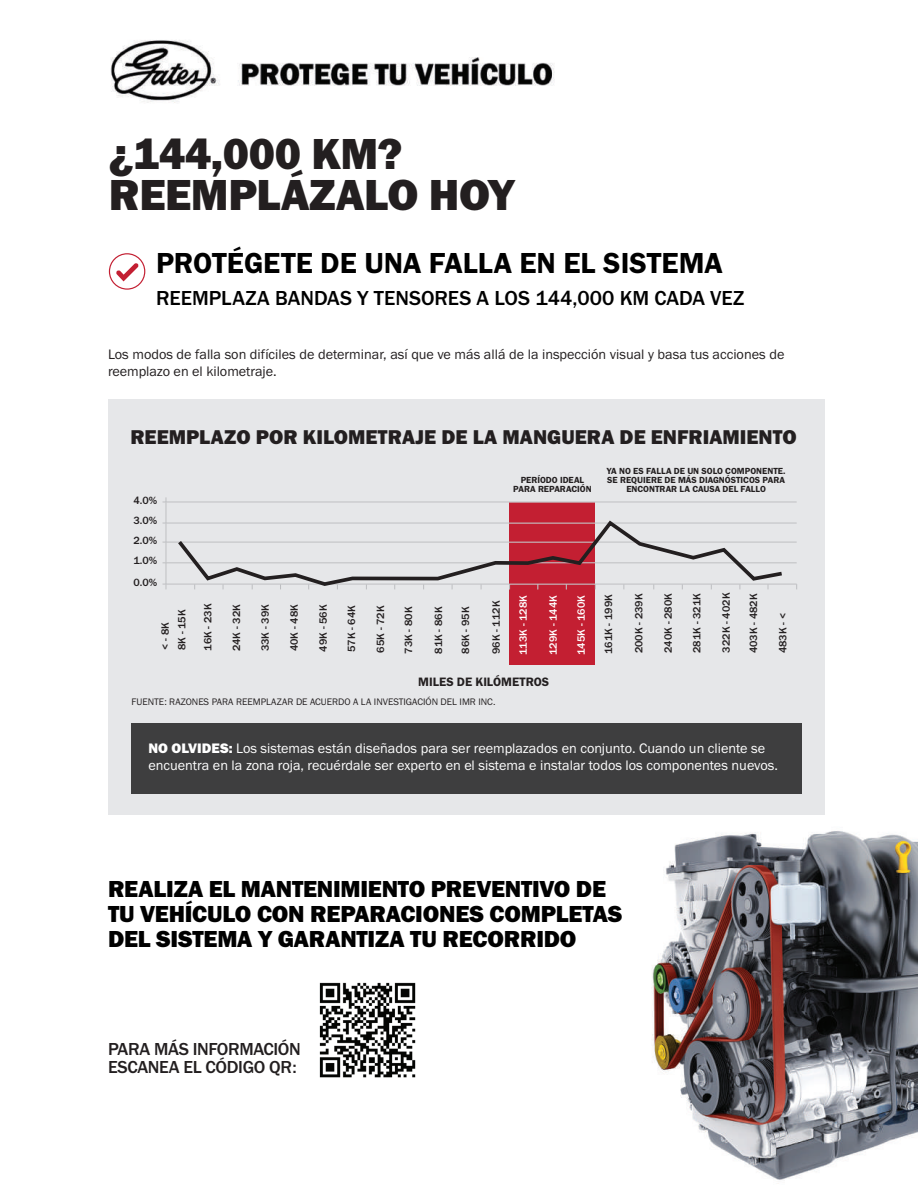
<style>
.page{position:relative;width:918px;height:1188px;background:#fff}
.page>*{position:absolute;margin:0;border:0;box-sizing:border-box;transform-origin:0 0}
.t1{font:45px/40.5px "Franklin Gothic URW Hea";letter-spacing:-.01em;color:#231f20}
.t2{font:30px "Franklin Gothic URW Dem";color:#000}
.t3{font:24px/24.8px "Franklin Gothic URW Hea";letter-spacing:-.01em;color:#000}
.t4{font:500 21px "Franklin Gothic URW";color:#000}
.t5{font:20.7px "Franklin Gothic URW Hea";color:#231f20}
.t6{font:500 18px/18px "Franklin Gothic URW";letter-spacing:-.02em;color:#231f20}
.t7{font:14.25px/17.1px "Franklin Gothic URW Boo";color:#fff}
.t8{font:14.25px/17.1px "Franklin Gothic URW Boo";color:#231f20}
.t9{font:12.6px "Franklin Gothic URW Dem";color:#231f20}
.t10{font:500 10.95px/17px "Franklin Gothic URW";color:#231f20}
.t11{font:500 10.95px "Franklin Gothic URW";color:#fff}
.t12{font:9.75px "Franklin Gothic URW Boo";color:#231f20}
.t13{font:9.15px/8.9px "Franklin Gothic URW Dem";color:#231f20;text-align:center}
.s1{font-family:"Franklin Gothic URW Hea"}
</style>
<div class="page">
<hr style="left:0;top:930px;width:1px;height:258px;background:#000">
<svg style="left:109px;top:253px;width:36px;height:37px"></svg>
<div style="left:108px;top:400px;width:716px;height:415px;background:#e6e7e9"></div>
<hr style="left:166px;top:497px;width:1px;height:92px;background:#bcbdc0">
<div style="left:510px;top:502px;width:85px;height:162px;background:#c31f32"></div>
<hr style="left:163px;top:584px;width:634px;height:1px;background:#bcbdc0">
<hr style="left:163px;top:562px;width:634px;height:1px;background:#bcbdc0">
<hr style="left:163px;top:542px;width:634px;height:1px;background:#bcbdc0">
<hr style="left:163px;top:523px;width:634px;height:1px;background:#bcbdc0">
<hr style="left:163px;top:502px;width:634px;height:1px;background:#bcbdc0">
<svg style="left:174px;top:518px;width:612px;height:71px"></svg>
<div style="left:131px;top:723px;width:671px;height:70px;background:#3e3e3f"></div>
<img style="left:110px;top:40px;width:445px;height:63px">
<img style="left:652px;top:831px;width:266px;height:353px">
<img style="left:319px;top:982px;width:97px;height:96px">
<h1 class="t1" style="left:109px;top:133px;width:408px">¿144,000 KM?<br>REEMPLÁZALO HOY</h1>
<h2 class="t2" style="left:156px;top:245px;width:568px">PROTÉGETE DE UNA FALLA EN EL SISTEMA</h2>
<h3 class="t4" style="left:156px;top:285px;width:590px">REEMPLAZA BANDAS Y TENSORES A LOS 144,000 KM CADA VEZ</h3>
<p class="t8" style="left:108px;top:345px;width:678px">Los modos de falla son difíciles de determinar, así que ve más allá de la inspección visual y basa tus acciones de reemplazo en el kilometraje.</p>
<h3 class="t5" style="left:130px;top:424px;width:668px">REEMPLAZO POR KILOMETRAJE DE LA MANGUERA DE ENFRIAMIENTO</h3>
<p class="t10" style="left:134px;top:492px;width:25px">4.0%</p>
<p class="t10" style="left:134px;top:512px;width:25px">3.0%</p>
<p class="t10" style="left:134px;top:532px;width:25px">2.0%</p>
<p class="t10" style="left:134px;top:552px;width:25px">1.0%</p>
<p class="t10" style="left:134px;top:574px;width:25px">0.0%</p>
<p class="t13" style="left:513px;top:475px;width:80px">PERÍODO IDEAL<br>PARA REPARACIÓN</p>
<p class="t13" style="left:607px;top:466px;width:180px">YA NO ES FALLA DE UN SOLO COMPONENTE.<br>SE REQUIERE DE MÁS DIAGNÓSTICOS PARA<br>ENCONTRAR LA CAUSA DEL FALLO</p>
<p class="t10" style="left:156px;top:650px;width:42px;rotate:-90deg">&lt; - 8K<br>8K - 15K</p>
<p class="t10" style="left:199px;top:651px;width:49px;rotate:-90deg">16K - 23K</p>
<p class="t10" style="left:228px;top:651px;width:49px;rotate:-90deg">24K - 32K</p>
<p class="t10" style="left:257px;top:651px;width:49px;rotate:-90deg">33K - 39K</p>
<p class="t10" style="left:286px;top:651px;width:49px;rotate:-90deg">40K - 48K</p>
<p class="t10" style="left:315px;top:652px;width:49px;rotate:-90deg">49K - 56K</p>
<p class="t10" style="left:343px;top:652px;width:49px;rotate:-90deg">57K - 64K</p>
<p class="t10" style="left:372px;top:653px;width:49px;rotate:-90deg">65K - 72K</p>
<p class="t10" style="left:400px;top:654px;width:49px;rotate:-90deg">73K - 80K</p>
<p class="t10" style="left:430px;top:654px;width:49px;rotate:-90deg">81K - 86K</p>
<p class="t10" style="left:457px;top:654px;width:49px;rotate:-90deg">86K - 95K</p>
<p class="t10" style="left:487px;top:654px;width:55px;rotate:-90deg">96K - 112K</p>
<p class="t11" style="left:516px;top:655px;width:61px;rotate:-90deg">113K - 128K</p>
<p class="t11" style="left:546px;top:655px;width:61px;rotate:-90deg">129K - 144K</p>
<p class="t11" style="left:574px;top:655px;width:61px;rotate:-90deg">145K - 160K</p>
<p class="t10" style="left:600px;top:654px;width:61px;rotate:-90deg">161K - 199K</p>
<p class="t10" style="left:630px;top:653px;width:61px;rotate:-90deg">200K - 239K</p>
<p class="t10" style="left:660px;top:653px;width:61px;rotate:-90deg">240K - 280K</p>
<p class="t10" style="left:688px;top:653px;width:61px;rotate:-90deg">281K - 321K</p>
<p class="t10" style="left:718px;top:653px;width:61px;rotate:-90deg">322K - 402K</p>
<p class="t10" style="left:745px;top:653px;width:61px;rotate:-90deg">403K - 482K</p>
<p class="t9" style="left:418px;top:674px;width:133px">MILES DE KILÓMETROS</p>
<p class="t12" style="left:132px;top:695px;width:365px">FUENTE: RAZONES PARA REEMPLAZAR DE ACUERDO A LA INVESTIGACIÓN DEL IMR INC.</p>
<p class="t10" style="left:774px;top:653px;width:42px;rotate:-90deg">483K - &lt;</p>
<p class="t7" style="left:148px;top:739px;width:631px"><span class="s1">NO OLVIDES:</span> Los sistemas están diseñados para ser reemplazados en conjunto. Cuando un cliente se encuentra en la zona roja, recuérdale ser experto en el sistema e instalar todos los componentes nuevos.</p>
<h3 class="t3" style="left:108px;top:876px;width:516px">REALIZA EL MANTENIMIENTO PREVENTIVO DE<br>TU VEHÍCULO CON REPARACIONES COMPLETAS<br>DEL SISTEMA Y GARANTIZA TU RECORRIDO</h3>
<p class="t6" style="left:108px;top:1039px;width:194px">PARA MÁS INFORMACIÓN<br>ESCANEA EL CÓDIGO QR:</p>
</div>
